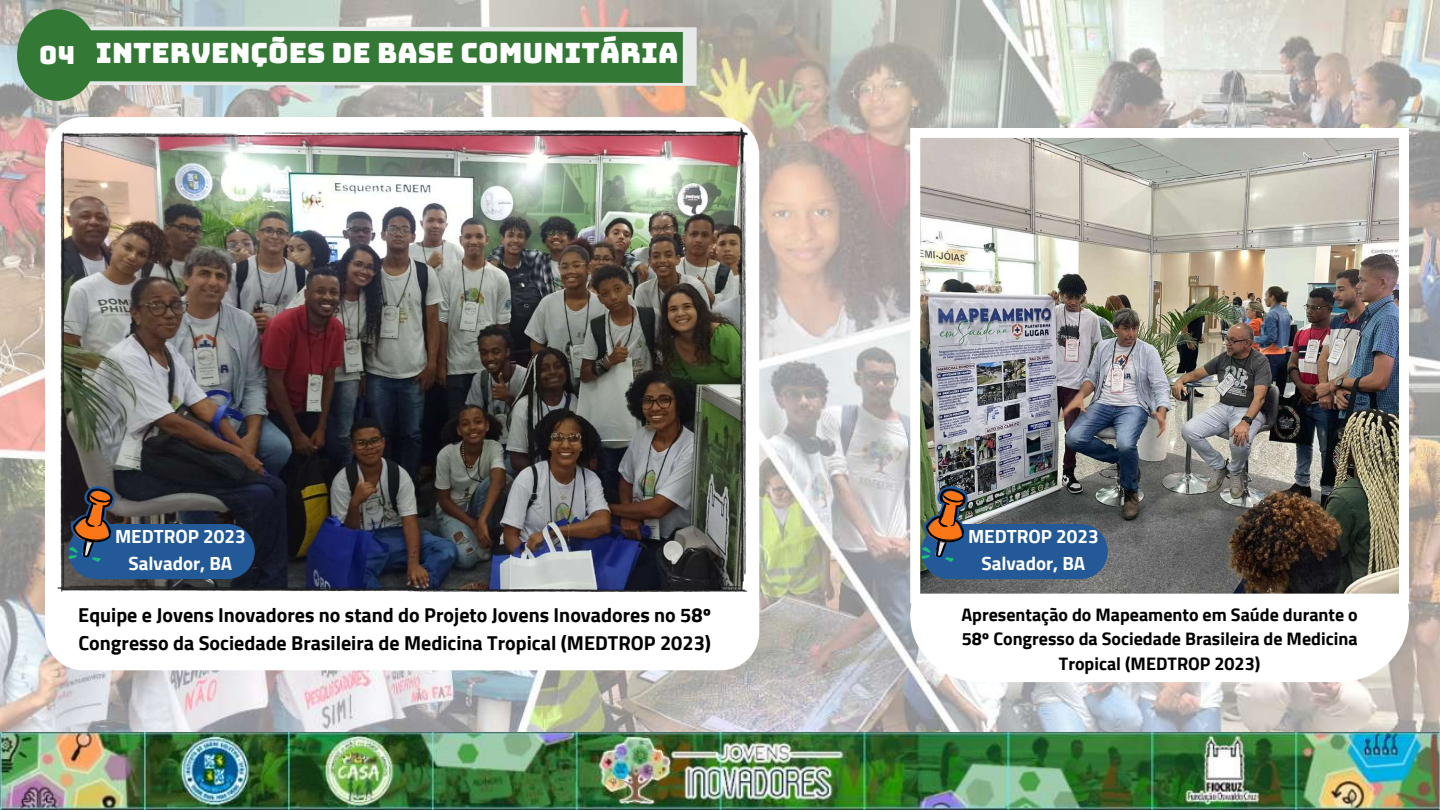
<style>
.page{position:relative;width:1440px;height:810px;background:#fff}
.page>*{position:absolute;margin:0;border:0;box-sizing:border-box;transform-origin:0 0}
.t1{font:28px "Bungee";color:#fff}
.t2{font:700 20px/27.8px "Cairo";color:#000}
.t3{font:700 18.9px/26.2px "Cairo";color:#fff;text-align:center}
.t4{font:700 18px/24.8px "Cairo";color:#000;text-align:center}
.s1{font-size:25px}
.s2{font-family:"NF La Lou Regular";font-weight:400;font-size:21.8px;color:#fff}
</style>
<div class="page">
<img style="left:0;top:0;width:1440px;height:732px">
<img style="left:0;top:732px;width:1440px;height:78px">
<svg style="left:10px;top:0;width:745px;height:115px;background:#bebaaf"></svg>
<svg style="left:6px;top:5px;width:728px;height:104px;background:#86a281"></svg>
<div style="left:17px;top:9px;width:80px;height:92px;background:#347835;border-radius:50%"></div>
<svg style="left:910px;top:604px;width:499px;height:78px"></svg>
<img style="left:910px;top:128px;width:499px;height:476px">
<svg style="left:921px;top:486px;width:187px;height:93px;background:#455e77"></svg>
<svg style="left:45px;top:117px;width:714px;height:553px"></svg>
<img style="left:57px;top:128px;width:690px;height:464px">
<svg style="left:68px;top:486px;width:187px;height:93px;background:#334a67"></svg>
<h1 class="t1" style="left:39px;top:39px;width:641px"><span class="s1">04</span> INTERVENÇÕES DE BASE COMUNITÁRIA</h1>
<p class="t3" style="left:115px;top:524px;width:132px">MEDTROP 2023<br>Salvador, BA</p>
<p class="t2" style="left:78px;top:601px;width:634px">Equipe e Jovens Inovadores no stand do Projeto Jovens Inovadores no 58º<br>Congresso da Sociedade Brasileira de Medicina Tropical (MEDTROP 2023)</p>
<p class="t3" style="left:968px;top:524px;width:132px">MEDTROP 2023<br>Salvador, BA</p>
<p class="t4" style="left:961px;top:602px;width:398px">Apresentação do Mapea<span class="s2">C</span>m<span class="s2">OM</span>ento em Saúde durante o<br>58º Congresso da Sociedade Brasileira de Medicina<br>Tropical (MEDTROP 2023)</p>
</div>
